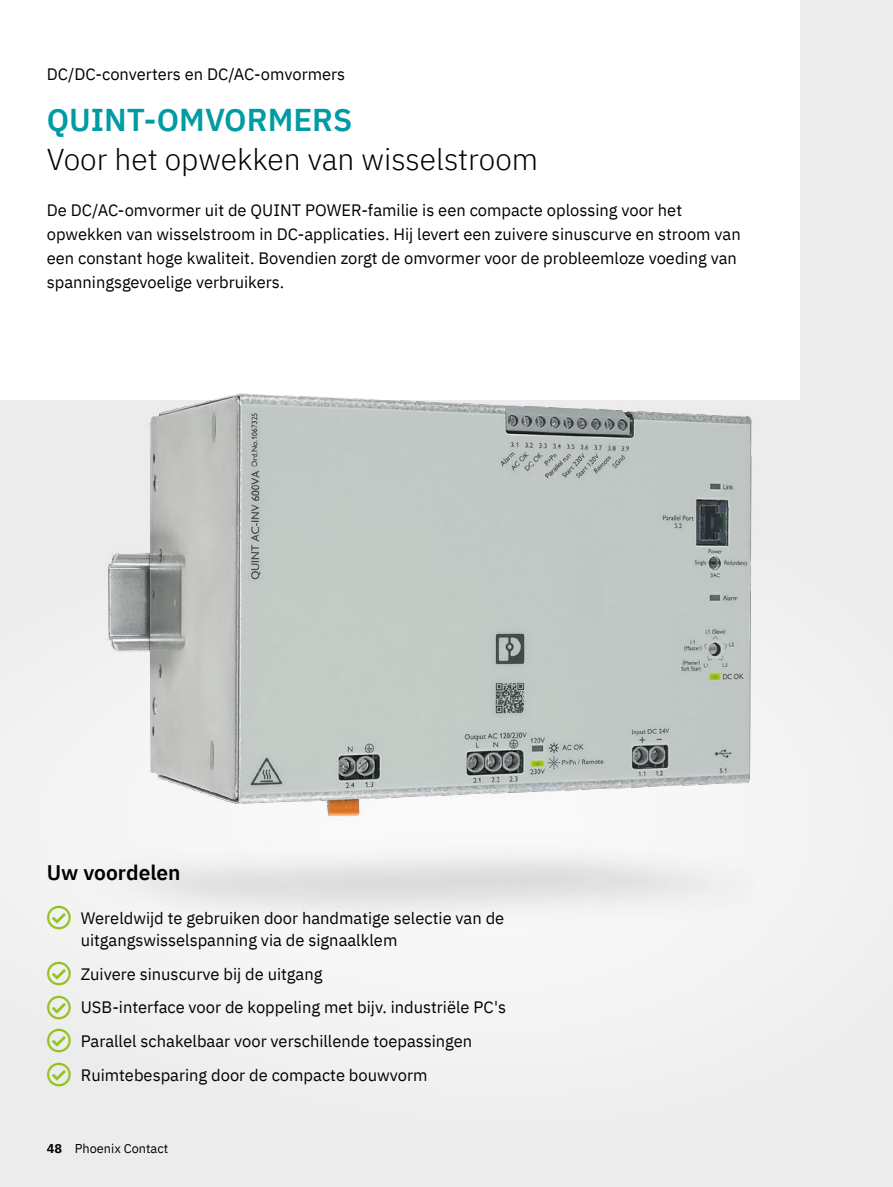
<style>
.page{position:relative;width:893px;height:1187px;background:#fff}
.page>*{position:absolute;margin:0;border:0;box-sizing:border-box;transform-origin:0 0}
.t1{font:31.5px "IBM Plex Sans Sm Bld";color:#009ba3}
.t2{font:300 30px "IBM Plex Sans";color:#000}
.t3{font:21px "IBM Plex Sans Sm Bld";color:#000}
.t4{font:16.5px/24px "IBM Plex Sans";color:#000}
.t5{font:12.75px "IBM Plex Sans";color:#000}
.s1{font-family:"Px C Phoenix ESPRIT";font-size:24px;color:#94c11c}
.s2{font-weight:700}
</style>
<div class="page">
<div style="left:0;top:0;width:893px;height:1186px;background:#ececed"></div>
<img style="left:108px;top:400px;width:644px;height:566px">
<div style="left:0;top:0;width:799px;height:400px;background:#fff"></div>
<p class="t4" style="left:47px;top:60px;width:300px">DC/DC-converters en DC/AC-omvormers</p>
<h1 class="t1" style="left:47px;top:95px;width:307px">QUINT-OMVORMERS</h1>
<h2 class="t2" style="left:47px;top:137px;width:493px">Voor het opwekken van wisselstroom</h2>
<p class="t4" style="left:47px;top:196px;width:695px">De DC/AC-omvormer uit de QUINT POWER-familie is een compacte oplossing voor het opwekken van wisselstroom in DC-applicaties. Hij levert een zuivere sinuscurve en stroom van een constant hoge kwaliteit. Bovendien zorgt de omvormer voor de probleemloze voeding van spanningsgevoelige verbruikers.</p>
<p class="t3" style="left:47px;top:856px;width:135px">Uw voordelen</p>
<p class="t4" style="left:81px;top:905px;width:425px;line-height:22.5px;text-indent:-34px"><span class="s1">✓</span> Wereldwijd te gebruiken door handmatige selectie van de uitgangswisselspanning via de signaalklem</p>
<p class="t4" style="left:47px;top:960px;width:277px"><span class="s1">✓</span> Zuivere sinuscurve bij de uitgang</p>
<p class="t4" style="left:47px;top:994px;width:461px"><span class="s1">✓</span> USB-interface voor de koppeling met bijv. industriële PC's</p>
<p class="t4" style="left:47px;top:1027px;width:427px"><span class="s1">✓</span> Parallel schakelbaar voor verschillende toepassingen</p>
<p class="t4" style="left:47px;top:1061px;width:382px"><span class="s1">✓</span> Ruimtebesparing door de compacte bouwvorm</p>
<p class="t5" style="left:47px;top:1138px;width:123px"><span class="s2">48</span> Phoenix Contact</p>
</div>
